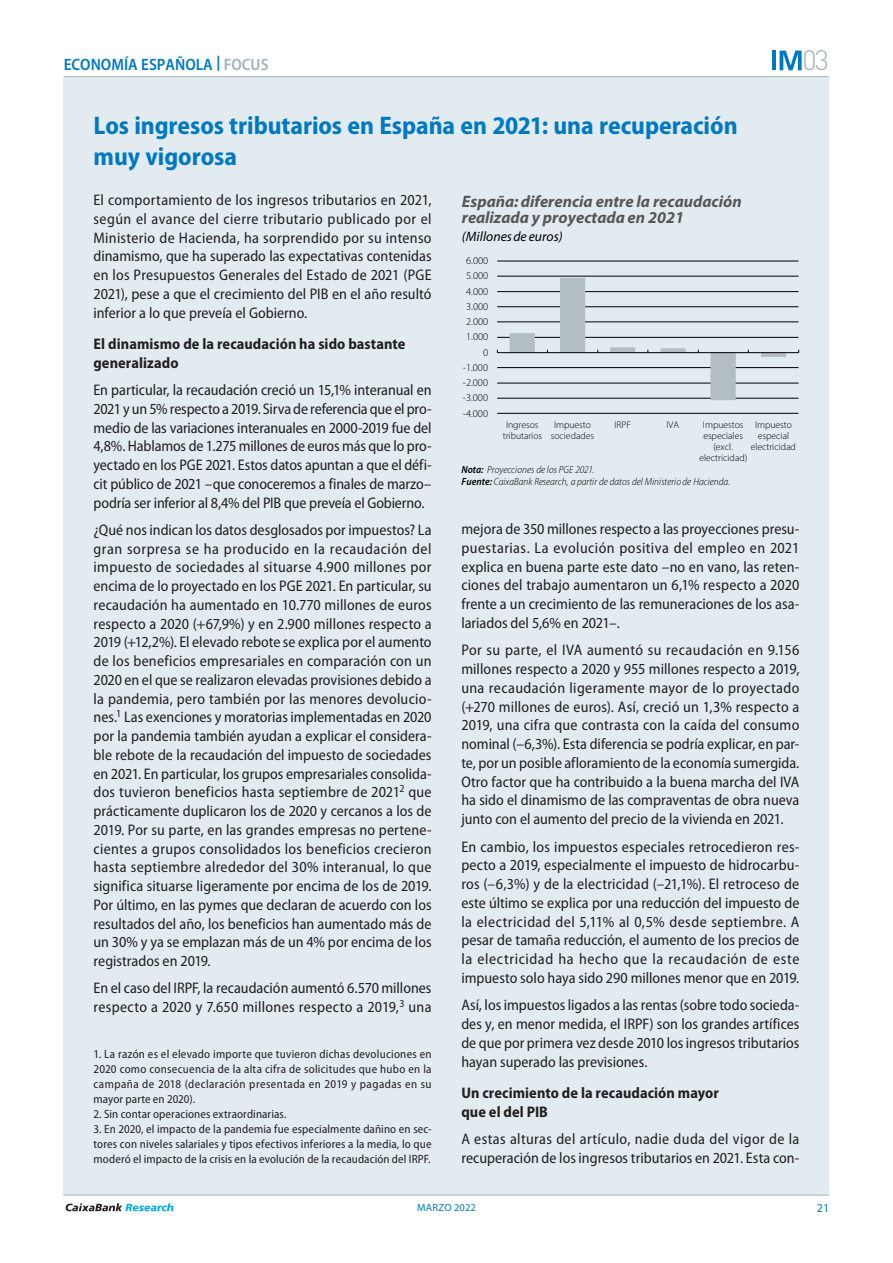
<style>
.page{position:relative;width:893px;height:1263px;background:#fff}
.page>*{position:absolute;margin:0;border:0;box-sizing:border-box;transform-origin:0 0}
.t1{font:300 27.6px "DIN Pro";color:#a1b3b9}
.Subt_Coyuntura{font:700 semi-condensed 25.5px/30.6px "Myriad Pro";color:#0079c2}
.t2{font:italic 700 16.5px/16.5px "Myriad Pro";color:#575756}
.t3{font:600 semi-condensed 16.5px "Myriad Pro";color:#0079c2}
.Texto_Focus{font:semi-condensed 15.3px/18.8px "Myriad Pro";color:#231f20;text-align:justify}
.Subtitulo_Focus{font:700 semi-condensed 15.3px/18.8px "Myriad Pro";letter-spacing:.005em;color:#231f20}
.t4{font:italic 13.65px "Myriad Pro";letter-spacing:.005em;color:#000}
.Notas_Focus{font:semi-condensed 12px/15px "Myriad Pro";letter-spacing:.01em;color:#231f20;text-align:justify}
.t5{font:12px "Myriad Pro";color:#0079c2}
.t6{font:italic 300 semi-condensed 10.5px/11.6px "Myriad Pro";color:#000}
.t7{font:300 10.5px "Myriad Pro";letter-spacing:-.005em;color:#000}
.t8{font:10.5px "Myriad Pro";letter-spacing:.02em;color:#0079c2}
.t9{font:300 9.75px/11.1px "Myriad Pro";color:#000;text-align:center}
.s1{color:#a1b3b9}
.s2{font-weight:600}
</style>
<div class="page">
<div style="left:64px;top:77px;width:765px;height:1118px;background:#e2ebf0"></div>
<hr style="left:64px;top:76px;width:765px;height:1px;background:#a1b3b9">
<hr style="left:63px;top:1195px;width:766px;height:1px;background:#a1b3b9">
<svg style="left:66px;top:1203px;width:107px;height:8px"></svg>
<svg style="left:779px;top:51px;width:23px;height:19px"></svg>
<hr style="left:772px;top:51px;width:4px;height:19px;background:#0079c2">
<hr style="left:497px;top:413px;width:301px;height:1px;background:#000">
<hr style="left:497px;top:398px;width:301px;height:1px;background:#000">
<hr style="left:497px;top:383px;width:301px;height:1px;background:#000">
<hr style="left:497px;top:367px;width:301px;height:1px;background:#000">
<hr style="left:497px;top:337px;width:301px;height:1px;background:#000">
<hr style="left:497px;top:322px;width:301px;height:1px;background:#000">
<hr style="left:497px;top:306px;width:301px;height:1px;background:#000">
<hr style="left:497px;top:291px;width:301px;height:1px;background:#000">
<hr style="left:497px;top:276px;width:301px;height:1px;background:#000">
<hr style="left:497px;top:261px;width:301px;height:1px;background:#000">
<hr style="left:497px;top:352px;width:302px;height:1px;background:#000">
<svg style="left:510px;top:278px;width:276px;height:122px"></svg>
<p class="t3" style="left:64px;top:55px;width:206px">ECONOMÍA ESPAÑOLA <sup>|</sup> <span class="s1">FOCUS</span></p>
<h1 class="t1" style="left:802px;top:39px;width:28px">03</h1>
<p class="Subt_Coyuntura" style="left:94px;top:110px;width:646px">Los ingresos tributarios en España en 2021: una recuperación muy vigorosa</p>
<p class="Texto_Focus" style="left:94px;top:191px;width:340px">El comportamiento de los ingresos tributarios en 2021, según el avance del cierre tributario publicado por el Ministerio de Hacienda, ha sorprendido por su intenso dinamismo, que ha superado las expectativas contenidas en los Presupuestos Generales del Estado de 2021 (PGE 2021), pese a que el crecimiento del PIB en el año resultó inferior a lo que preveía el Gobierno.</p>
<p class="Subtitulo_Focus" style="left:94px;top:335px;width:313px">El dinamismo de la recaudación ha sido bastante generalizado</p>
<p class="Texto_Focus" style="left:94px;top:381px;width:340px">En particular, la recaudación creció un 15,1% interanual en 2021 y un 5% respecto a 2019. Sirva de referencia que el pro&shy;medio de las variaciones interanuales en 2000-2019 fue del 4,8%. Hablamos de 1.275 millones de euros más que lo pro&shy;yectado en los PGE 2021. Estos datos apuntan a que el défi&shy;cit público de 2021 –que conoceremos a finales de marzo– podría ser inferior al 8,4% del PIB que preveía el Gobierno.</p>
<p class="Texto_Focus" style="left:94px;top:521px;width:340px">¿Qué nos indican los datos desglosados por impuestos? La gran sorpresa se ha producido en la recaudación del impuesto de sociedades al situarse 4.900 millones por encima de lo proyectado en los PGE 2021. En particular, su recaudación ha aumentado en 10.770 millones de euros respecto a 2020 (+67,9%) y en 2.900 millones respecto a 2019 (+12,2%). El elevado rebote se explica por el aumento de los beneficios empresariales en comparación con un 2020 en el que se realizaron elevadas provisiones debido a la pandemia, pero también por las menores devolucio&shy;nes.<sup>1</sup> Las exenciones y moratorias implementadas en 2020 por la pandemia también ayudan a explicar el considera&shy;ble rebote de la recaudación del impuesto de sociedades en 2021. En particular, los grupos empresariales consolida&shy;dos tuvieron beneficios hasta septiembre de 2021<sup>2</sup> que prácticamente duplicaron los de 2020 y cercanos a los de 2019. Por su parte, en las grandes empresas no pertene&shy;cientes a grupos consolidados los beneficios crecieron hasta septiembre alrededor del 30% interanual, lo que significa situarse ligeramente por encima de los de 2019.<br>Por último, en las pymes que declaran de acuerdo con los resultados del año, los beneficios han aumentado más de un 30% y ya se emplazan más de un 4% por encima de los registrados en 2019.</p>
<p class="Texto_Focus" style="left:94px;top:979px;width:340px">En el caso del IRPF, la recaudación aumentó 6.570 millones respecto a 2020 y 7.650 millones respecto a 2019,<sup>3</sup> una</p>
<p class="t2" style="left:462px;top:192px;width:281px">España: diferencia entre la recaudación realizada y proyectada en 2021</p>
<p class="t4" style="left:462px;top:228px;width:102px">(Millonesde euros)</p>
<p class="t7" style="left:466px;top:254px;width:24px">6.000</p>
<p class="t7" style="left:466px;top:270px;width:24px">5.000</p>
<p class="t7" style="left:466px;top:285px;width:24px">4.000</p>
<p class="t7" style="left:466px;top:300px;width:24px">3.000</p>
<p class="t7" style="left:466px;top:315px;width:24px">2.000</p>
<p class="t7" style="left:466px;top:331px;width:24px">1.000</p>
<p class="t7" style="left:483px;top:346px;width:7px">0</p>
<p class="t7" style="left:463px;top:361px;width:27px">-1.000</p>
<p class="t7" style="left:463px;top:376px;width:27px">-2.000</p>
<p class="t7" style="left:463px;top:391px;width:27px">-3.000</p>
<p class="t7" style="left:463px;top:407px;width:27px">-4.000</p>
<p class="t9" style="left:503px;top:419px;width:41px">Ingresos tributarios</p>
<p class="t9" style="left:551px;top:419px;width:45px">Impuesto sociedades</p>
<p class="t9" style="left:614px;top:419px;width:18px">IRPF</p>
<p class="t9" style="left:666px;top:419px;width:14px">IVA</p>
<p class="t9" style="left:699px;top:419px;width:49px">Impuestos especiales (excl. electricidad)</p>
<p class="t9" style="left:751px;top:419px;width:47px">Impuesto especial electricidad</p>
<p class="t6" style="left:462px;top:464px;width:270px"><span class="s2">Nota:</span> Proyecciones de los PGE 2021.<br><span class="s2">Fuente:</span> CaixaBank Research, a partir de datos del Ministerio de Hacienda.</p>
<p class="Texto_Focus" style="left:461px;top:520px;width:340px">mejora de 350 millones respecto a las proyecciones presu&shy;puestarias. La evolución positiva del empleo en 2021 explica en buena parte este dato –no en vano, las reten&shy;ciones del trabajo aumentaron un 6,1% respecto a 2020 frente a un crecimiento de las remuneraciones de los asa&shy;lariados del 5,6% en 2021–.</p>
<p class="Texto_Focus" style="left:461px;top:641px;width:340px">Por su parte, el IVA aumentó su recaudación en 9.156 millones respecto a 2020 y 955 millones respecto a 2019, una recaudación ligeramente mayor de lo proyectado (+270 millones de euros). Así, creció un 1,3% respecto a 2019, una cifra que contrasta con la caída del consumo nominal (–6,3%). Esta diferencia se podría explicar, en par&shy;te, por un posible afloramiento de la economía sumergida.<br>Otro factor que ha contribuido a la buena marcha del IVA ha sido el dinamismo de las compraventas de obra nueva junto con el aumento del precio de la vivienda en 2021.</p>
<p class="Texto_Focus" style="left:461px;top:837px;width:340px">En cambio, los impuestos especiales retrocedieron res&shy;pecto a 2019, especialmente el impuesto de hidrocarbu&shy;ros (–6,3%) y de la electricidad (–21,1%). El retroceso de este último se explica por una reducción del impuesto de la electricidad del 5,11% al 0,5% desde septiembre. A pesar de tamaña reducción, el aumento de los precios de la electricidad ha hecho que la recaudación de este impuesto solo haya sido 290 millones menor que en 2019.</p>
<p class="Texto_Focus" style="left:461px;top:996px;width:340px">Así, los impuestos ligados a las rentas (sobre todo socieda&shy;des y, en menor medida, el IRPF) son los grandes artífices de que por primera vez desde 2010 los ingresos tributarios hayan superado las previsiones.</p>
<p class="Subtitulo_Focus" style="left:461px;top:1084px;width:259px">Un crecimiento de la recaudación mayor que el del PIB</p>
<p class="Texto_Focus" style="left:461px;top:1130px;width:340px">A estas alturas del artículo, nadie duda del vigor de la recuperación de los ingresos tributarios en 2021. Esta con-</p>
<p class="Notas_Focus" style="left:94px;top:1047px;width:340px">1. La razón es el elevado importe que tuvieron dichas devoluciones en 2020 como consecuencia de la alta cifra de solicitudes que hubo en la campaña de 2018 (declaración presentada en 2019 y pagadas en su mayor parte en 2020).</p>
<p class="Notas_Focus" style="left:94px;top:1107px;width:194px">2. Sin contar operaciones extraordinarias.</p>
<p class="Notas_Focus" style="left:94px;top:1122px;width:340px">3. En 2020, el impacto de la pandemia fue especialmente dañino en sec&shy;tores con niveles salariales y tipos efectivos inferiores a la media, lo que moderó el impacto de la crisis en la evolución de la recaudación del IRPF.</p>
<p class="t8" style="left:417px;top:1201px;width:60px">MARZO 2022</p>
<p class="t5" style="left:817px;top:1201px;width:14px">21</p>
</div>
